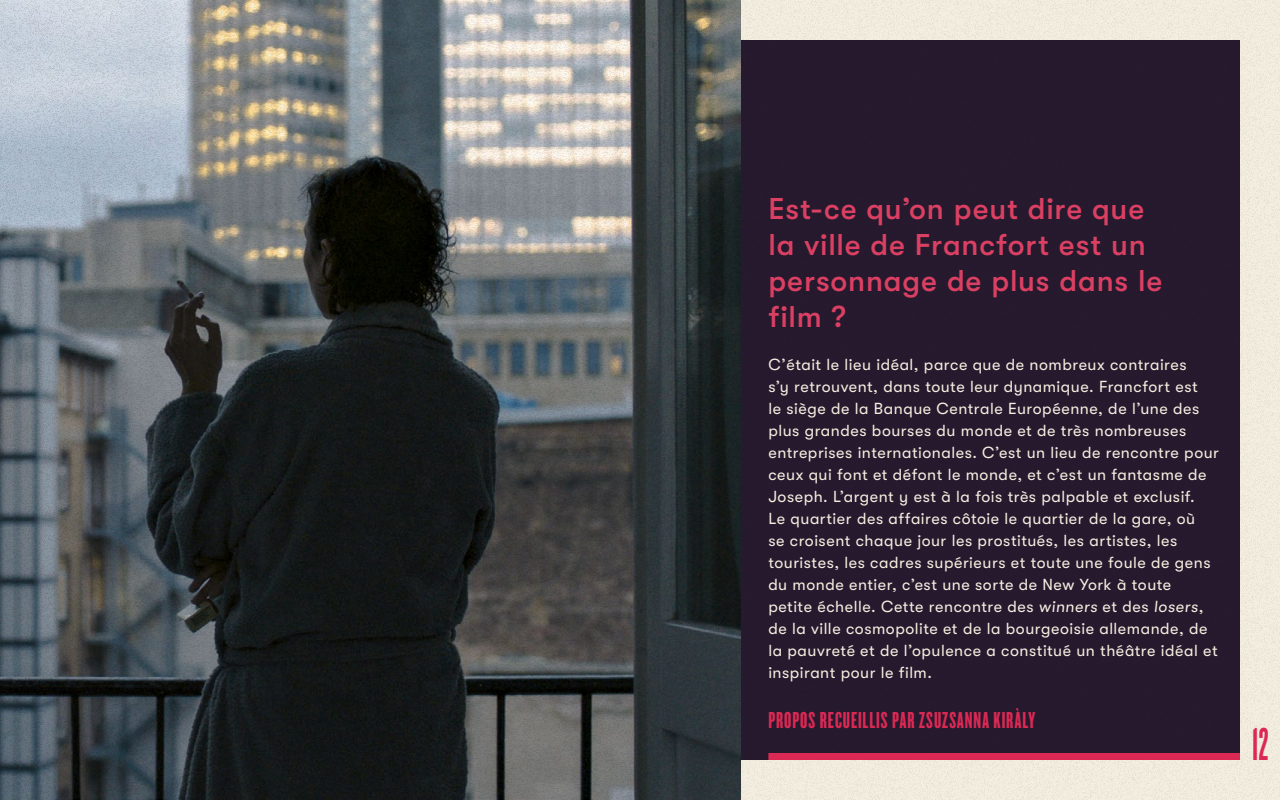
<style>
.page{position:relative;width:1280px;height:800px;background:#f3eedf}
.page>*{position:absolute;margin:0;border:0;box-sizing:border-box;transform-origin:0 0}
.t1{font:48px "Knockout HTF66 Full Flyweight";color:#db2954}
.t2{font:500 30px/36px "GT Walsheim Pro";letter-spacing:.03em;color:#db4063}
.t3{font:24px "Knockout HTF67 Full Bantamwt";letter-spacing:.04em;color:#db2954}
.t4{font:16px/22px "GT Walsheim Pro";letter-spacing:.035em;color:#f3eedf}
.s1{font-style:italic}
</style>
<div class="page">
<div style="left:0;top:40px;width:1240px;height:720px;background:#261a2f"></div>
<img style="left:0;top:0;width:740px;height:800px">
<div style="left:768px;top:753px;width:472px;height:7px;background:#db2954"></div>
<h2 class="t2" style="left:768px;top:191px;width:395px">Est-ce qu’on peut dire que la ville de Francfort est un personnage de plus dans le film ?</h2>
<p class="t4" style="left:768px;top:354px;width:452px">C’était le lieu idéal, parce que de nombreux contraires<br>s’y retrouvent, dans toute leur dynamique. Francfort est<br>le siège de la Banque Centrale Européenne, de l’une des plus grandes bourses du monde et de très nombreuses entreprises internationales. C’est un lieu de rencontre pour ceux qui font et défont le monde, et c’est un fantasme de Joseph. L’argent y est à la fois très palpable et exclusif.<br>Le quartier des affaires côtoie le quartier de la gare, où<br>se croisent chaque jour les prostitués, les artistes, les touristes, les cadres supérieurs et toute une foule de gens du monde entier, c’est une sorte de New York à toute<br>petite échelle. Cette rencontre des <span class="s1">winners</span> et des <span class="s1">losers</span>, de la ville cosmopolite et de la bourgeoisie allemande, de la pauvreté et de l’opulence a constitué un théâtre idéal et inspirant pour le film.</p>
<h3 class="t3" style="left:768px;top:708px;width:268px">PROPOS RECUEILLIS PAR ZSUZSANNA KIRÀLY</h3>
<h1 class="t1" style="left:1251px;top:720px;width:19px">12</h1>
</div>
